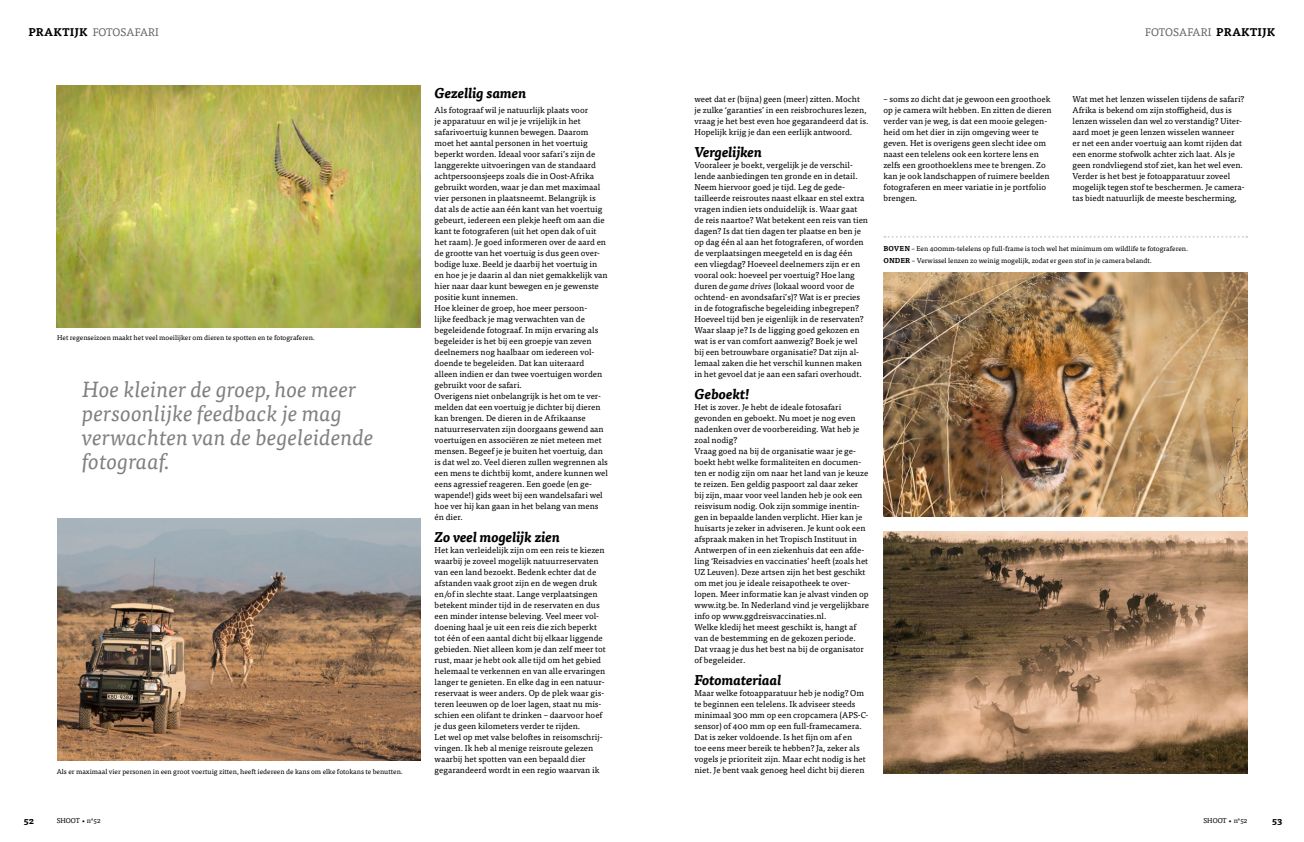
<style>
.page{position:relative;width:1304px;height:842px;background:#fff}
.page>*{position:absolute;margin:0;border:0;box-sizing:border-box;transform-origin:0 0}
.t1{font:italic 22px/24px "Tisa OT";color:#808080}
.t2{font:italic 700 14px "Tisa OT";color:#000}
.t3{font:11px "Tisa OT";letter-spacing:.01em;color:#666}
.t4{font:700 9px "Tisa OT";color:#000}
.t5{font:8.5px/11px "Tisa OT";color:#000}
.t6{font:7px/12.8px "Tisa OT";color:#000}
.s1{font-weight:700;color:#000}
.s2{font-style:italic}
.s3{font-weight:700}
</style>
<div class="page">
<img style="left:58px;top:519px;width:362px;height:242px">
<img style="left:883px;top:531px;width:364px;height:243px">
<img style="left:883px;top:273px;width:364px;height:243px">
<img style="left:57px;top:85px;width:363px;height:242px">
<svg style="left:884px;top:236px;width:363px;height:2px"></svg>
<p class="t3" style="left:28px;top:26px;width:132px"><span class="s1">PRAKTIJK</span> Fotosafari</p>
<p class="t6" style="left:57px;top:332px;width:259px">Het regenseizoen maakt het veel moeilijker om dieren te spotten en te fotograferen.</p>
<h1 class="t1" style="left:82px;top:378px;width:293px">Hoe kleiner de groep, hoe meer persoonlijke feedback je mag verwachten van de begeleidende fotograaf.</h1>
<p class="t6" style="left:57px;top:765px;width:348px">Als er maximaal vier personen in een groot voertuig zitten, heeft iedereen de kans om elke fotokans te benutten.</p>
<h2 class="t2" style="left:435px;top:84px;width:93px">Gezellig samen</h2>
<p class="t5" style="left:435px;top:105px;width:175px">Als fotograaf wil je natuurlijk plaats voor<br>je apparatuur en wil je je vrijelijk in het safarivoertuig kunnen bewegen. Daarom moet het aantal personen in het voertuig beperkt worden. Ideaal voor safari’s zijn de langgerekte uitvoeringen van de standaard achtpersoonsjeeps zoals die in Oost-Afrika gebruikt worden, waar je dan met maximaal vier personen in plaatsneemt. Belangrijk is dat als de actie aan één kant van het voertuig gebeurt, iedereen een plekje heeft om aan die kant te fotograferen (uit het open dak of uit het raam). Je goed informeren over de aard en de grootte van het voertuig is dus geen over&shy;bodige luxe. Beeld je daarbij het voertuig in en hoe je je daarin al dan niet gemakkelijk van hier naar daar kunt bewegen en je gewenste positie kunt innemen.<br>Hoe kleiner de groep, hoe meer persoon-<br>lijke feedback je mag verwachten van de begeleidende fotograaf. In mijn ervaring als begeleider is het bij een groepje van zeven deelnemers nog haalbaar om iedereen vol&shy;doende te begeleiden. Dat kan uiteraard alleen indien er dan twee voertuigen worden gebruikt voor de safari.<br>Overigens niet onbelangrijk is het om te ver&shy;melden dat een voertuig je dichter bij dieren kan brengen. De dieren in de Afrikaanse natuurreservaten zijn doorgaans gewend aan voertuigen en associëren ze niet meteen met mensen. Begeef je je buiten het voertuig, dan is dat wel zo. Veel dieren zullen wegrennen als een mens te dichtbij komt, andere kunnen wel eens agressief reageren. Een goede (en ge&shy;wapende!) gids weet bij een wandelsafari wel hoe ver hij kan gaan in het belang van mens én dier.</p>
<h2 class="t2" style="left:435px;top:528px;width:127px">Zo veel mogelijk zien</h2>
<p class="t5" style="left:435px;top:545px;width:173px">Het kan verleidelijk zijn om een reis te kiezen waarbij je zoveel mogelijk natuurreservaten van een land bezoekt. Bedenk echter dat de afstanden vaak groot zijn en de wegen druk en/of in slechte staat. Lange verplaatsingen betekent minder tijd in de reservaten en dus een minder intense beleving. Veel meer vol&shy;doening haal je uit een reis die zich beperkt tot één of een aantal dicht bij elkaar liggende gebieden. Niet alleen kom je dan zelf meer tot rust, maar je hebt ook alle tijd om het gebied helemaal te verkennen en van alle ervaringen langer te genieten. En elke dag in een natuur&shy;reservaat is weer anders. Op de plek waar gis&shy;teren leeuwen op de loer lagen, staat nu mis&shy;schien een olifant te drinken – daarvoor hoef je dus geen kilometers verder te rijden.<br>Let wel op met valse beloftes in reisomschrij&shy;vingen. Ik heb al menige reisroute gelezen waarbij het spotten van een bepaald dier gegarandeerd wordt in een regio waarvan ik</p>
<p class="t3" style="left:1145px;top:26px;width:132px">Fotosafari <span class="s1">PRAKTIJK</span></p>
<p class="t5" style="left:694px;top:94px;width:175px">weet dat er (bijna) geen (meer) zitten. Mocht je zulke ‘garanties’ in een reisbrochures lezen, vraag je het best even hoe gegarandeerd dat is.<br>Hopelijk krijg je dan een eerlijk antwoord.</p>
<h2 class="t2" style="left:694px;top:143px;width:69px">Vergelijken</h2>
<p class="t5" style="left:694px;top:160px;width:175px">Vooraleer je boekt, vergelijk je de verschil&shy;lende aanbiedingen ten gronde en in detail.<br>Neem hiervoor goed je tijd. Leg de gede&shy;tailleerde reisroutes naast elkaar en stel extra vragen indien iets onduidelijk is. Waar gaat de reis naartoe? Wat betekent een reis van tien dagen? Is dat tien dagen ter plaatse en ben je op dag één al aan het fotograferen, of worden de verplaatsingen meegeteld en is dag één een vliegdag? Hoeveel deelnemers zijn er en vooral ook: hoeveel per voertuig? Hoe lang duren de <span class="s2">game drives</span> (lokaal woord voor de ochtend- en avondsafari’s)? Wat is er precies in de fotografische begeleiding inbegrepen?<br>Hoeveel tijd ben je eigenlijk in de reservaten?<br>Waar slaap je? Is de ligging goed gekozen en wat is er van comfort aanwezig? Boek je wel bij een betrouwbare organisatie? Dat zijn al&shy;lemaal zaken die het verschil kunnen maken in het gevoel dat je aan een safari overhoudt.</p>
<h2 class="t2" style="left:694px;top:385px;width:56px">Geboekt!</h2>
<p class="t5" style="left:694px;top:402px;width:176px">Het is zover. Je hebt de ideale fotosafari gevonden en geboekt. Nu moet je nog even nadenken over de voorbereiding. Wat heb je zoal nodig?<br>Vraag goed na bij de organisatie waar je ge&shy;boekt hebt welke formaliteiten en documen&shy;ten er nodig zijn om naar het land van je keuze te reizen. Een geldig paspoort zal daar zeker bij zijn, maar voor veel landen heb je ook een reisvisum nodig. Ook zijn sommige inentin&shy;gen in bepaalde landen verplicht. Hier kan je huisarts je zeker in adviseren. Je kunt ook een afspraak maken in het Tropisch Instituut in Antwerpen of in een ziekenhuis dat een afde&shy;ling ‘Reisadvies en vaccinaties’ heeft (zoals het UZ Leuven). Deze artsen zijn het best geschikt om met jou je ideale reisapotheek te over&shy;lopen. Meer informatie kan je alvast vinden op www.itg.be. In Nederland vind je vergelijkbare info op www.ggdreisvaccinaties.nl.<br>Welke kledij het meest geschikt is, hangt af van de bestemming en de gekozen periode.<br>Dat vraag je dus het best na bij de organisator of begeleider.</p>
<h2 class="t2" style="left:694px;top:671px;width:88px">Fotomateriaal</h2>
<p class="t5" style="left:694px;top:688px;width:175px">Maar welke fotoapparatuur heb je nodig? Om te beginnen een telelens. Ik adviseer steeds minimaal 300 mm op een cropcamera (APS- C&shy;sensor) of 400 mm op een full-framecamera.<br>Dat is zeker voldoende. Is het fijn om af en<br>toe eens meer bereik te hebben? Ja, zeker als vogels je prioriteit zijn. Maar echt nodig is het niet. Je bent vaak genoeg heel dicht bij dieren</p>
<p class="t5" style="left:883px;top:94px;width:169px">– soms zo dicht dat je gewoon een groothoek op je camera wilt hebben. En zitten de dieren verder van je weg, is dat een mooie gelegen&shy;heid om het dier in zijn omgeving weer te geven. Het is overigens geen slecht idee om naast een telelens ook een kortere lens en zelfs een groothoeklens mee te brengen. Zo kan je ook landschappen of ruimere beelden fotograferen en meer variatie in je portfolio brengen.</p>
<p class="t5" style="left:1072px;top:94px;width:174px">Wat met het lenzen wisselen tijdens de safari?<br>Afrika is bekend om zijn stoffigheid, dus is lenzen wisselen dan wel zo verstandig? Uiter&shy;aard moet je geen lenzen wisselen wanneer<br>er net een ander voertuig aan komt rijden dat een enorme stofwolk achter zich laat. Als je geen rondvliegend stof ziet, kan het wel even.<br>Verder is het best je fotoapparatuur zoveel mogelijk tegen stof te beschermen. Je camera&shy;tas biedt natuurlijk de meeste bescherming,</p>
<p class="t6" style="left:883px;top:242px;width:306px"><span class="s3">BOVEN</span> – Een 400mm-telelens op full-frame is toch wel het minimum om wildlife te fotograferen.<br><span class="s3">ONDER</span> – Verwissel lenzen zo weinig mogelijk, zodat er geen stof in je camera belandt.</p>
<p class="t4" style="left:24px;top:815px;width:12px">52</p>
<p class="t6" style="left:57px;top:814px;width:15px">SHOOT</p>
<p class="t6" style="left:81px;top:814px;width:21px">• n°52</p>
<p class="t6" style="left:1203px;top:814px;width:15px">SHOOT</p>
<p class="t6" style="left:1228px;top:814px;width:21px">• n°52</p>
<p class="t4" style="left:1272px;top:815px;width:12px">53</p>
</div>
